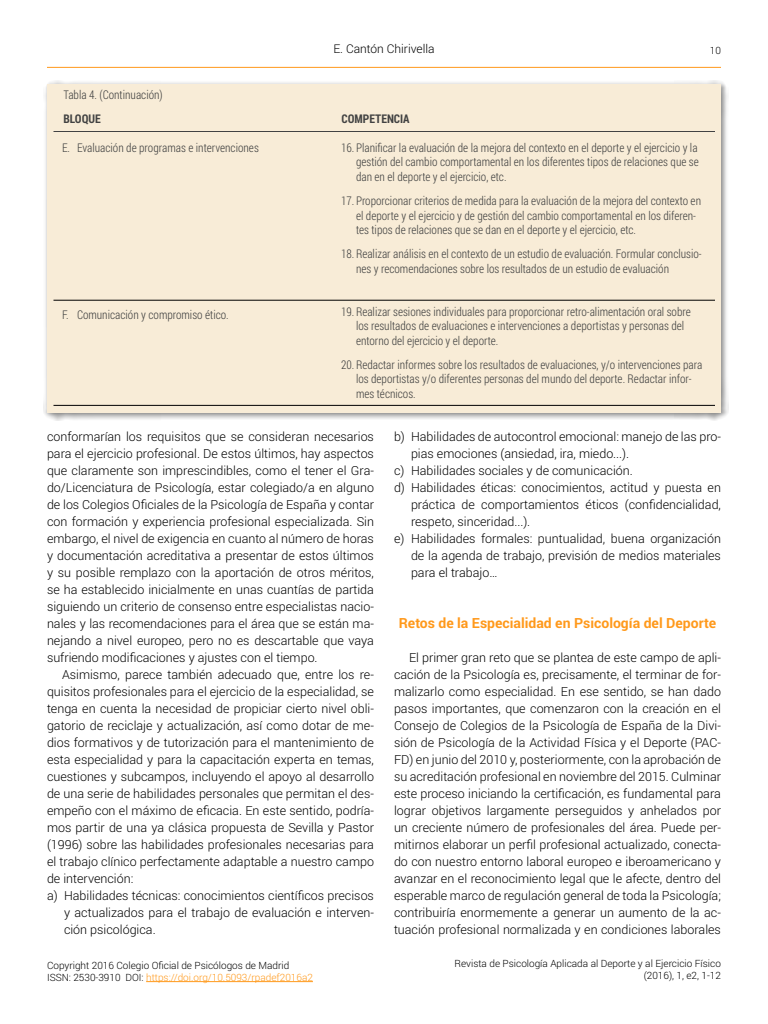
<style>
.page{position:relative;width:768px;height:1024px;background:#fff}
.page>*{position:absolute;margin:0;border:0;box-sizing:border-box;transform-origin:0 0}
.t1{font:700 14px "Roboto";color:#ff991b}
.t2{font:300 12.5px/17px "Roboto";color:#000;text-align:justify}
.t3{font:300 12px/14.4px "Roboto Condensed";color:#424242}
.t4{font:300 12px "Roboto";color:#000}
.t5{font:700 12px "Roboto Condensed";color:#424242}
.t6{font:300 10px/12px "Roboto";color:#000;text-align:right}
.s1{color:#ff991b}
</style>
<div class="page">
<hr style="left:47px;top:67px;width:674px;height:1px;background:#ff991b">
<hr style="left:146px;top:981px;width:167px;height:1px;background:#ff991b">
<div style="left:43px;top:80px;width:686px;height:341px;background:#000;opacity:.5"></div>
<div style="left:47px;top:84px;width:674px;height:329px;background:#f8ecd7"></div>
<hr style="left:54px;top:131px;width:661px;height:1px;background:#424242">
<hr style="left:54px;top:300px;width:661px;height:1px;background:#000">
<hr style="left:54px;top:405px;width:661px;height:1px;background:#000">
<p class="t3" style="left:64px;top:88px;width:101px">Tabla 4. (Continuación)</p>
<p class="t4" style="left:333px;top:40px;width:103px">E. Cantón Chirivella</p>
<p class="t6" style="left:710px;top:44px;width:13px">10</p>
<p class="t5" style="left:64px;top:111px;width:39px">BLOQUE</p>
<p class="t5" style="left:341px;top:111px;width:70px">COMPETENCIA</p>
<p class="t3" style="left:62px;top:140px;width:198px">E. Evaluación de programas e intervenciones</p>
<p class="t3" style="left:62px;top:307px;width:168px">F. Comunicación y compromiso ético.</p>
<p class="t3" style="left:356px;top:140px;width:344px;text-align:justify;text-indent:-15px">16. Planificar la evaluación de la mejora del contexto en el deporte y el ejercicio y la gestión del cambio comportamental en los diferentes tipos de relaciones que se dan en el deporte y el ejercicio, etc.</p>
<p class="t3" style="left:356px;top:193px;width:347px;text-indent:-15px">17. Proporcionar criterios de medida para la evaluación de la mejora del contexto en el deporte y el ejercicio y de gestión del cambio comportamental en los diferen&shy;tes tipos de relaciones que se dan en el deporte y el ejercicio, etc.</p>
<p class="t3" style="left:356px;top:247px;width:347px;text-indent:-15px">18. Realizar análisis en el contexto de un estudio de evaluación. Formular conclusio&shy;nes y recomendaciones sobre los resultados de un estudio de evaluación</p>
<p class="t3" style="left:356px;top:304px;width:336px;text-indent:-15px">19. Realizar sesiones individuales para proporcionar retro-alimentación oral sobre los resultados de evaluaciones e intervenciones a deportistas y personas del entorno del ejercicio y el deporte.</p>
<p class="t3" style="left:356px;top:357px;width:348px;text-indent:-15px">20. Redactar informes sobre los resultados de evaluaciones, y/o intervenciones para los deportistas y/o diferentes personas del mundo del deporte. Redactar infor&shy;mes técnicos.</p>
<p class="t2" style="left:47px;top:428px;width:329px">conformarían los requisitos que se consideran necesarios para el ejercicio profesional. De estos últimos, hay aspectos que claramente son imprescindibles, como el tener el Gra&shy;do/Licenciatura de Psicología, estar colegiado/a en alguno de los Colegios Oficiales de la Psicología de España y contar con formación y experiencia profesional especializada. Sin embargo, el nivel de exigencia en cuanto al número de horas y documentación acreditativa a presentar de estos últimos y su posible remplazo con la aportación de otros méritos, se ha establecido inicialmente en unas cuantías de partida siguiendo un criterio de consenso entre especialistas nacio&shy;nales y las recomendaciones para el área que se están ma&shy;nejando a nivel europeo, pero no es descartable que vaya sufriendo modificaciones y ajustes con el tiempo.</p>
<p class="t2" style="left:62px;top:666px;width:314px">Asimismo, parece también adecuado que, entre los re-</p>
<p class="t2" style="left:47px;top:683px;width:328px">quisitos profesionales para el ejercicio de la especialidad, se</p>
<p class="t2" style="left:47px;top:700px;width:329px">tenga en cuenta la necesidad de propiciar cierto nivel obli-</p>
<p class="t2" style="left:47px;top:717px;width:329px">gatorio de reciclaje y actualización, así como dotar de me-</p>
<p class="t2" style="left:47px;top:734px;width:329px">dios formativos y de tutorización para el mantenimiento de</p>
<p class="t2" style="left:47px;top:751px;width:328px">esta especialidad y para la capacitación experta en temas,</p>
<p class="t2" style="left:47px;top:768px;width:329px">cuestiones y subcampos, incluyendo el apoyo al desarrollo</p>
<p class="t2" style="left:47px;top:785px;width:328px">de una serie de habilidades personales que permitan el des-</p>
<p class="t2" style="left:47px;top:802px;width:329px">empeño con el máximo de eficacia. En este sentido, podría-</p>
<p class="t2" style="left:47px;top:819px;width:328px">mos partir de una ya clásica propuesta de Sevilla y Pastor</p>
<p class="t2" style="left:47px;top:836px;width:329px">(1996) sobre las habilidades profesionales necesarias para</p>
<p class="t2" style="left:47px;top:853px;width:329px">el trabajo clínico perfectamente adaptable a nuestro campo</p>
<p class="t2" style="left:47px;top:870px;width:88px">de intervención:</p>
<p class="t2" style="left:47px;top:887px;width:328px">a) Habilidades técnicas: conocimientos científicos precisos</p>
<p class="t2" style="left:64px;top:904px;width:312px">y actualizados para el trabajo de evaluación e interven-</p>
<p class="t2" style="left:64px;top:921px;width:93px">ción psicológica.</p>
<p class="t6" style="left:47px;top:959px;width:267px;text-align:left">Copyright 2016 Colegio Oficial de Psicólogos de Madrid<br>ISSN: 2530-3910 DOI: <span class="s1">https://doi.org/10.5093/rpadef2016a2</span></p>
<p class="t2" style="left:394px;top:428px;width:329px">b) Habilidades de autocontrol emocional: manejo de las pro-</p>
<p class="t2" style="left:411px;top:445px;width:220px">pias emociones (ansiedad, ira, miedo...).</p>
<p class="t2" style="left:394px;top:462px;width:240px">c) Habilidades sociales y de comunicación.</p>
<p class="t2" style="left:394px;top:479px;width:329px">d) Habilidades éticas: conocimientos, actitud y puesta en</p>
<p class="t2" style="left:411px;top:496px;width:312px">práctica de comportamientos éticos (confidencialidad,</p>
<p class="t2" style="left:411px;top:513px;width:121px">respeto, sinceridad...).</p>
<p class="t2" style="left:394px;top:530px;width:329px">e) Habilidades formales: puntualidad, buena organización</p>
<p class="t2" style="left:411px;top:547px;width:311px">de la agenda de trabajo, previsión de medios materiales</p>
<p class="t2" style="left:411px;top:564px;width:88px">para el trabajo…</p>
<p class="t1" style="left:399px;top:613px;width:319px">Retos de la Especialidad en Psicología del Deporte</p>
<p class="t2" style="left:394px;top:649px;width:329px;text-indent:15px">El primer gran reto que se plantea de este campo de apli&shy;cación de la Psicología es, precisamente, el terminar de for&shy;malizarlo como especialidad. En ese sentido, se han dado pasos importantes, que comenzaron con la creación en el Consejo de Colegios de la Psicología de España de la Divi&shy;sión de Psicología de la Actividad Física y el Deporte (PAC-FD) en junio del 2010 y, posteriormente, con la aprobación de su acreditación profesional en noviembre del 2015. Culminar este proceso iniciando la certificación, es fundamental para lograr objetivos largamente perseguidos y anhelados por un creciente número de profesionales del área. Puede per&shy;mitirnos elaborar un perfil profesional actualizado, conecta&shy;do con nuestro entorno laboral europeo e iberoamericano y avanzar en el reconocimiento legal que le afecte, dentro del esperable marco de regulación general de toda la Psicología; contribuiría enormemente a generar un aumento de la ac&shy;tuación profesional normalizada y en condiciones laborales</p>
<p class="t6" style="left:455px;top:958px;width:268px">Revista de Psicología Aplicada al Deporte y al Ejercicio Físico (2016), 1, e2, 1-12</p>
</div>
